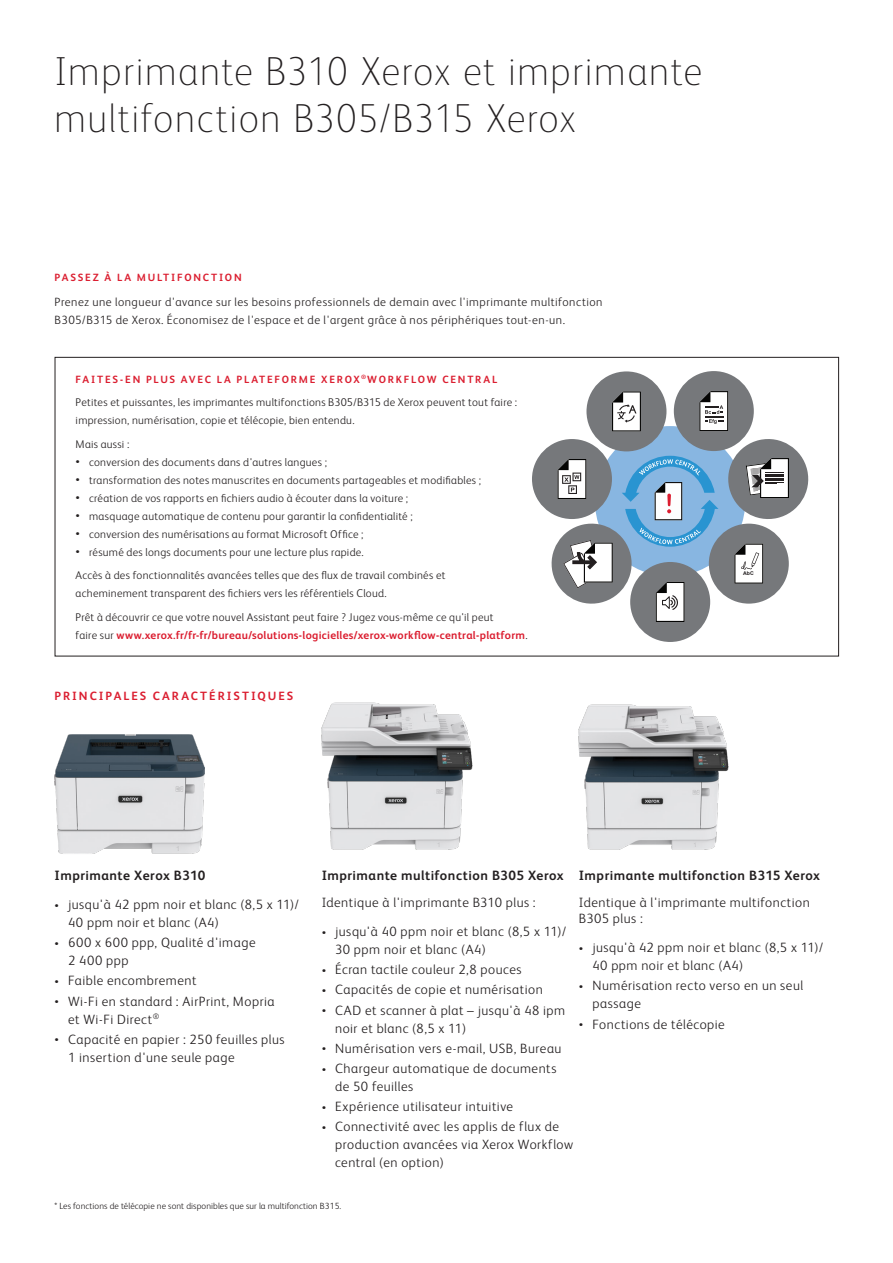
<style>
.page{position:relative;width:893px;height:1263px;background:#fff}
.page>*{position:absolute;margin:0;border:0;box-sizing:border-box;transform-origin:0 0}
.Header_Inside_Spread{font:100 40.5px/46.5px "Xerox Sans";letter-spacing:.02em;color:#231f20}
.Body_Text{font:300 13.5px/18px "Xerox Sans";letter-spacing:.04em;color:#231f20}
.Body_Text-2{font:700 13.5px "Xerox Sans";letter-spacing:.035em;color:#231f20}
.Body_Text-3{font:300 12px/18px "Xerox Sans";letter-spacing:.045em;color:#231f20}
.Body_Subhead{font:700 12px "Xerox Sans";letter-spacing:.165em;color:#db1e30}
.Body_Text_7_10{font:300 11.25px/18px "Xerox Sans";letter-spacing:.025em;color:#231f20}
.Body_Subhead-2{font:700 10.5px "Xerox Sans";letter-spacing:.17em;color:#db1e30}
.Legal{font:300 9px "Xerox Sans";letter-spacing:.01em;color:#231f20}
.t1{font:700 5.1px "Arial";color:#231f20}
.s1{font-size:9px}
.s2{font-weight:700;color:#db1e30}
</style>
<div class="page">
<img style="left:55px;top:734px;width:149px;height:120px">
<img style="left:322px;top:702px;width:151px;height:148px">
<img style="left:579px;top:704px;width:150px;height:146px">
<div style="left:586px;top:371px;width:80px;height:80px;background:#76787b;border-radius:50%"></div>
<div style="left:674px;top:371px;width:80px;height:80px;background:#76787b;border-radius:50%"></div>
<div style="left:532px;top:439px;width:80px;height:80px;background:#76787b;border-radius:50%"></div>
<div style="left:630px;top:562px;width:80px;height:80px;background:#76787b;border-radius:50%"></div>
<svg style="left:548px;top:391px;width:261px;height:231px"></svg>
<p class="Header_Inside_Spread" style="left:54px;top:46px;width:650px">Imprimante B310 Xerox et imprimante multifonction B305/B315 Xerox</p>
<p class="Body_Subhead-2" style="left:55px;top:270px;width:188px">PASSEZ À LA MULTIFONCTION</p>
<p class="Body_Text-3" style="left:55px;top:292px;width:549px">Prenez une longueur d'avance sur les besoins professionnels de demain avec l'imprimante multifonction<br>B305/B315 de Xerox. Économisez de l'espace et de l'argent grâce à nos périphériques tout-en-un.</p>
<p class="Body_Subhead-2" style="left:76px;top:372px;width:423px">FAITES-EN PLUS AVEC LA PLATEFORME XEROX<sup>®</sup>WORKFLOW CENTRAL</p>
<p class="Body_Text_7_10" style="left:76px;top:393px;width:443px">Petites et puissantes, les imprimantes multifonctions B305/B315 de Xerox peuvent tout faire : impression, numérisation, copie et télécopie, bien entendu.</p>
<p class="Body_Text_7_10" style="left:76px;top:434px;width:55px">Mais aussi :</p>
<p class="Body_Text_7_10" style="left:76px;top:452px;width:253px"><span class="s1">•</span> conversion des documents dans d'autres langues ;</p>
<p class="Body_Text_7_10" style="left:76px;top:470px;width:407px"><span class="s1">•</span> transformation des notes manuscrites en documents partageables et modifiables ;</p>
<p class="Body_Text_7_10" style="left:76px;top:488px;width:334px"><span class="s1">•</span> création de vos rapports en fichiers audio à écouter dans la voiture ;</p>
<p class="Body_Text_7_10" style="left:76px;top:506px;width:339px"><span class="s1">•</span> masquage automatique de contenu pour garantir la confidentialité ;</p>
<p class="Body_Text_7_10" style="left:76px;top:524px;width:289px"><span class="s1">•</span> conversion des numérisations au format Microsoft Office ;</p>
<p class="Body_Text_7_10" style="left:76px;top:542px;width:290px"><span class="s1">•</span> résumé des longs documents pour une lecture plus rapide.</p>
<p class="Body_Text_7_10" style="left:76px;top:566px;width:371px">Accès à des fonctionnalités avancées telles que des flux de travail combinés et acheminement transparent des fichiers vers les référentiels Cloud.</p>
<p class="Body_Text_7_10" style="left:76px;top:607px;width:453px">Prêt à découvrir ce que votre nouvel Assistant peut faire ? Jugez vous-même ce qu'il peut<br>faire sur <span class="s2">www.xerox.fr/fr-fr/bureau/solutions-logicielles/xerox-workflow-central-platform</span>.</p>
<p class="Body_Subhead" style="left:55px;top:687px;width:240px">PRINCIPALES CARACTÉRISTIQUES</p>
<p class="t1" style="left:743px;top:570px;width:12px">AbC</p>
<p class="Body_Text-2" style="left:55px;top:866px;width:152px">Imprimante Xerox B310</p>
<p class="Body_Text" style="left:68px;top:895px;width:232px;text-indent:-14px"><span class="s1">•</span> jusqu'à 42 ppm noir et blanc (8,5 x 11)/<br>40 ppm noir et blanc (A4)</p>
<p class="Body_Text" style="left:68px;top:933px;width:189px;text-indent:-14px"><span class="s1">•</span> 600 x 600 ppp, Qualité d'image<br>2 400 ppp</p>
<p class="Body_Text" style="left:55px;top:971px;width:143px"><span class="s1">•</span> Faible encombrement</p>
<p class="Body_Text" style="left:68px;top:991px;width:208px;text-indent:-14px"><span class="s1">•</span> Wi-Fi en standard : AirPrint, Mopria et Wi-Fi Direct<sup>®</sup></p>
<p class="Body_Text" style="left:68px;top:1029px;width:218px;text-indent:-14px"><span class="s1">•</span> Capacité en papier : 250 feuilles plus<br>1 insertion d'une seule page</p>
<p class="Body_Text-2" style="left:322px;top:866px;width:244px">Imprimante multifonction B305 Xerox</p>
<p class="Body_Text" style="left:322px;top:893px;width:216px">Identique à l'imprimante B310 plus :</p>
<p class="Body_Text" style="left:335px;top:922px;width:232px;text-indent:-14px"><span class="s1">•</span> jusqu'à 40 ppm noir et blanc (8,5 x 11)/<br>30 ppm noir et blanc (A4)</p>
<p class="Body_Text" style="left:322px;top:960px;width:201px"><span class="s1">•</span> Écran tactile couleur 2,8 pouces</p>
<p class="Body_Text" style="left:322px;top:980px;width:223px"><span class="s1">•</span> Capacités de copie et numérisation</p>
<p class="Body_Text" style="left:335px;top:1000px;width:231px;text-indent:-14px"><span class="s1">•</span> CAD et scanner à plat – jusqu'à 48 ipm noir et blanc (8,5 x 11)</p>
<p class="Body_Text" style="left:322px;top:1038px;width:241px"><span class="s1">•</span> Numérisation vers e-mail, USB, Bureau</p>
<p class="Body_Text" style="left:335px;top:1058px;width:223px;text-indent:-14px"><span class="s1">•</span> Chargeur automatique de documents de 50 feuilles</p>
<p class="Body_Text" style="left:322px;top:1097px;width:193px"><span class="s1">•</span> Expérience utilisateur intuitive</p>
<p class="Body_Text" style="left:335px;top:1117px;width:239px;text-indent:-14px"><span class="s1">•</span> Connectivité avec les applis de flux de production avancées via Xerox Workflow central (en option)</p>
<p class="Body_Text-2" style="left:579px;top:866px;width:243px">Imprimante multifonction B315 Xerox</p>
<p class="Body_Text" style="left:579px;top:894px;width:233px;line-height:16.2px">Identique à l'imprimante multifonction<br>B305 plus :</p>
<p class="Body_Text" style="left:592px;top:938px;width:232px;text-indent:-14px"><span class="s1">•</span> jusqu'à 42 ppm noir et blanc (8,5 x 11)/<br>40 ppm noir et blanc (A4)</p>
<p class="Body_Text" style="left:592px;top:976px;width:212px;text-indent:-14px"><span class="s1">•</span> Numérisation recto verso en un seul passage</p>
<p class="Body_Text" style="left:579px;top:1014px;width:147px"><span class="s1">•</span> Fonctions de télécopie</p>
<p class="Legal" style="left:55px;top:1200px;width:288px">* Les fonctions de télécopie ne sont disponibles que sur la multifonction B315.</p>
</div>
